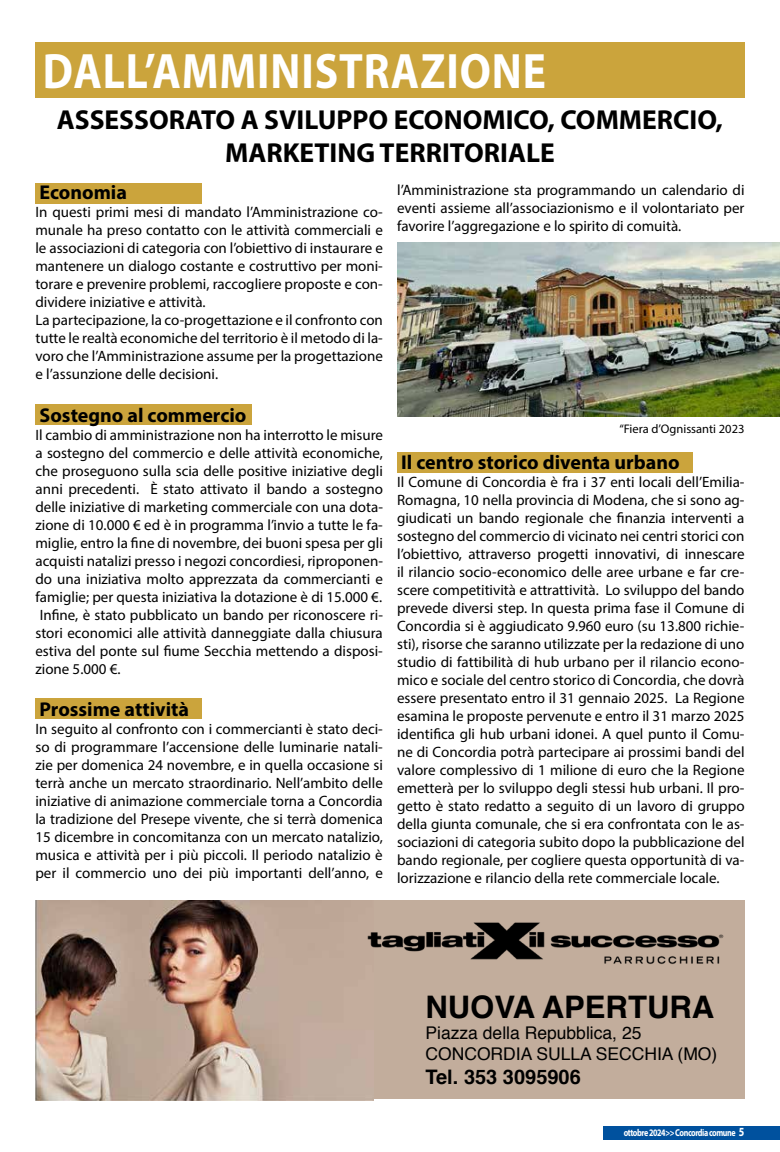
<style>
.page{position:relative;width:780px;height:1152px;background:#fff}
.page>*{position:absolute;margin:0;border:0;box-sizing:border-box;transform-origin:0 0}
.t1{font:700 50px "Myriad Pro";letter-spacing:.02em;color:#fff;scale:.87 1}
.t2{font:700 31px "Helvetica";color:#000}
.t3{font:700 27.5px/33px "Myriad Pro";color:#000;text-align:center}
.t4{font:700 20px "Myriad Pro";color:#000}
.t5{font:700 20px "Helvetica";color:#000}
.t6{font:17.5px/21px "Helvetica";color:#000}
.t7{font:15px/18px "Myriad Pro";color:#000;text-align:justify}
.t8{font:12.5px "Myriad Pro";color:#000}
.t9{font:700 10px "Myriad Pro";letter-spacing:-.05em;color:#fff;scale:.8 1}
.s1{font-size:12.5px}
</style>
<div class="page">
<div style="left:603px;top:1126px;width:177px;height:13px;background:#00519e"></div>
<div style="left:35px;top:900px;width:709px;height:198px;background:#c2ad9c"></div>
<div style="left:397px;top:452px;width:295px;height:20px;background:#cba43c"></div>
<div style="left:35px;top:43px;width:709px;height:55px;background:#cba43c"></div>
<div style="left:35px;top:183px;width:167px;height:20px;background:#cba43c"></div>
<div style="left:35px;top:405px;width:217px;height:20px;background:#cba43c"></div>
<div style="left:35px;top:698px;width:167px;height:20px;background:#cba43c"></div>
<img style="left:35px;top:900px;width:338px;height:200px">
<img style="left:364px;top:912px;width:360px;height:62px">
<img style="left:397px;top:243px;width:383px;height:173px">
<h1 class="t1" style="left:43px;top:38px;width:579px">DALL’AMMINISTRAZIONE</h1>
<h3 class="t3" style="left:57px;top:102px;width:667px">ASSESSORATO A SVILUPPO ECONOMICO, COMMERCIO,<br>MARKETING TERRITORIALE</h3>
<p class="t7" style="left:397px;top:181px;width:349px">l’Amministrazione sta programmando un calendario di eventi assieme all’associazionismo e il volontariato per favorire l’aggregazione e lo spirito di comuità.</p>
<h3 class="t4" style="left:39px;top:179px;width:89px">Economia</h3>
<p class="t7" style="left:35px;top:203px;width:349px;text-align:left">In questi primi mesi di mandato l’Amministrazione co&shy;munale ha preso contatto con le attività commerciali e le associazioni di categoria con l’obiettivo di instaurare e mantenere un dialogo costante e costruttivo per moni&shy;torare e prevenire problemi, raccogliere proposte e con&shy;dividere iniziative e attività.<br>La partecipazione, la co-progettazione e il confronto con tutte le realtà economiche del territorio è il metodo di la&shy;voro che l’Amministrazione assume per la progettazione e l’assunzione delle decisioni.</p>
<h3 class="t4" style="left:39px;top:402px;width:208px">Sostegno al commercio</h3>
<p class="t7" style="left:35px;top:426px;width:349px">Il cambio di amministrazione non ha interrotto le misure a sostegno del commercio e delle attività economiche, che proseguono sulla scia delle positive iniziative degli anni precedenti. È stato attivato il bando a sostegno delle iniziative di marketing commerciale con una dota&shy;zione di 10.000 € ed è in programma l’invio a tutte le fa&shy;miglie, entro la fine di novembre, dei buoni spesa per gli acquisti natalizi presso i negozi concordiesi, riproponen&shy;do una iniziativa molto apprezzata da commercianti e famiglie; per questa iniziativa la dotazione è di 15.000 €.<br>Infine, è stato pubblicato un bando per riconoscere ri&shy;stori economici alle attività danneggiate dalla chiusura estiva del ponte sul fiume Secchia mettendo a disposi&shy;zione 5.000 €.</p>
<h3 class="t4" style="left:39px;top:696px;width:151px">Prossime attività</h3>
<p class="t7" style="left:35px;top:719px;width:349px">In seguito al confronto con i commercianti è stato deci&shy;so di programmare l’accensione delle luminarie natali&shy;zie per domenica 24 novembre, e in quella occasione si terrà anche un mercato straordinario. Nell’ambito delle iniziative di animazione commerciale torna a Concordia la tradizione del Presepe vivente, che si terrà domenica 15 dicembre in concomitanza con un mercato natalizio, musica e attività per i più piccoli. Il periodo natalizio è per il commercio uno dei più importanti dell’anno, e</p>
<p class="t8" style="left:619px;top:421px;width:127px">“Fiera d’Ognissanti 2023</p>
<h3 class="t4" style="left:401px;top:449px;width:280px">Il centro storico diventa urbano</h3>
<p class="t7" style="left:397px;top:472px;width:349px">Il Comune di Concordia è fra i 37 enti locali dell’Emilia-Romagna, 10 nella provincia di Modena, che si sono ag&shy;giudicati un bando regionale che finanzia interventi a sostegno del commercio di vicinato nei centri storici con l’obiettivo, attraverso progetti innovativi, di innescare il rilancio socio-economico delle aree urbane e far cre&shy;scere competitività e attrattività. Lo sviluppo del bando prevede diversi step. In questa prima fase il Comune di Concordia si è aggiudicato 9.960 euro (su 13.800 richie&shy;sti), risorse che saranno utilizzate per la redazione di uno studio di fattibilità di hub urbano per il rilancio econo&shy;mico e sociale del centro storico di Concordia, che dovrà essere presentato entro il 31 gennaio 2025. La Regione esamina le proposte pervenute e entro il 31 marzo 2025 identifica gli hub urbani idonei. A quel punto il Comu&shy;ne di Concordia potrà partecipare ai prossimi bandi del valore complessivo di 1 milione di euro che la Regione emetterà per lo sviluppo degli stessi hub urbani. Il pro&shy;getto è stato redatto a seguito di un lavoro di gruppo della giunta comunale, che si era confrontata con le as&shy;sociazioni di categoria subito dopo la pubblicazione del bando regionale, per cogliere questa opportunità di va&shy;lorizzazione e rilancio della rete commerciale locale.</p>
<h2 class="t2" style="left:425px;top:981px;width:290px">NUOVA APERTURA</h2>
<p class="t6" style="left:425px;top:1022px;width:293px">Piazza della Repubblica, 25<br>CONCORDIA SULLA SECCHIA (MO)</p>
<h3 class="t5" style="left:425px;top:1060px;width:157px">Tel. 353 3095906</h3>
<p class="t9" style="left:623px;top:1126px;width:152px">ottobre 2024&gt;&gt; Concordia comune <span class="s1">5</span></p>
</div>
